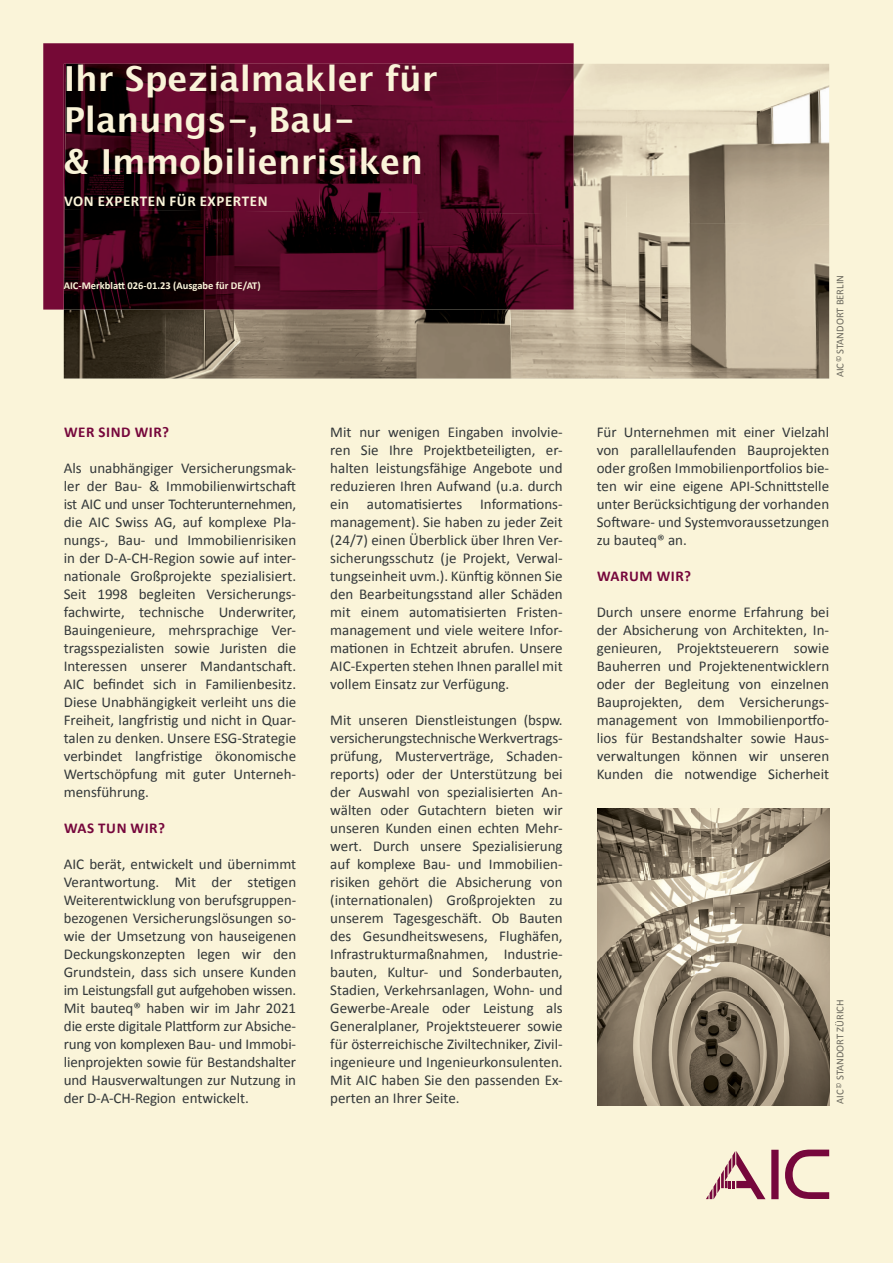
<style>
.page{position:relative;width:893px;height:1263px;background:#faf4d9}
.page>*{position:absolute;margin:0;border:0;box-sizing:border-box;transform-origin:0 0}
.t1{font:700 34.5px/41.4px "Lucida Grande";color:#faf4d9}
.t2{font:15px/18px "Calibri";color:#323739;text-align:justify}
.t3{font:700 15px "Calibri";letter-spacing:.04em;color:#76073c}
.t4{font:700 15px "Calibri";letter-spacing:.04em;color:#faf4d9}
.t5{font:700 10.5px "Calibri";color:#faf4d9}
.t6{font:10.5px "Calibri";color:#6b695e}
</style>
<div class="page">
<svg style="left:771px;top:1150px;width:8px;height:49px"></svg>
<svg style="left:785px;top:1149px;width:44px;height:50px"></svg>
<svg style="left:706px;top:1151px;width:59px;height:48px"></svg>
<img style="left:628px;top:64px;width:201px;height:158px">
<img style="left:524px;top:64px;width:104px;height:314px">
<img style="left:625px;top:222px;width:204px;height:156px">
<img style="left:64px;top:310px;width:460px;height:68px">
<svg style="left:43px;top:43px;width:531px;height:267px;fill:#750936"></svg>
<svg style="left:64px;top:64px;width:1px;height:145px"></svg>
<img style="left:321px;top:64px;width:253px;height:147px">
<img style="left:65px;top:64px;width:256px;height:147px">
<img style="left:218px;top:211px;width:356px;height:99px">
<img style="left:64px;top:209px;width:154px;height:101px">
<img style="left:597px;top:808px;width:232px;height:298px">
<h1 class="t1" style="left:64px;top:58px;width:375px">Ihr Spezialmakler für<br>Planungs-, Bau-<br>&amp; Immobilienrisiken</h1>
<p class="t4" style="left:64px;top:192px;width:205px">VON EXPERTEN FÜR EXPERTEN</p>
<p class="t5" style="left:64px;top:279px;width:198px">AIC-Merkblatt 026-01.23 (Ausgabe für DE/AT)</p>
<p class="t3" style="left:64px;top:423px;width:107px">WER SIND WIR?</p>
<p class="t2" style="left:64px;top:459px;width:234px">Als unabhängiger Versicherungsmak&shy;ler der Bau- &amp; Immobilienwirtschaft ist AIC und unser Tochterunternehmen, die AIC Swiss AG, auf komplexe Pla&shy;nungs-, Bau- und Immobilienrisiken in der D-A-CH-Region sowie auf inter&shy;nationale Großprojekte spezialisiert.<br>Seit 1998 begleiten Versicherungs&shy;fachwirte, technische Underwriter, Bau ingenieure, mehrsprachige Ver&shy;tragsspezialisten sowie Juristen die Interessen unserer Mandantschaft.<br>AIC befindet sich in Familienbesitz.<br>Diese Unabhängigkeit verleiht uns die Freiheit, langfristig und nicht in Quar&shy;talen zu denken. Unsere ESG-Strategie verbindet langfristige ökonomische Wertschöpfung mit guter Unterneh&shy;mensführung.</p>
<p class="t3" style="left:64px;top:819px;width:102px">WAS TUN WIR?</p>
<p class="t2" style="left:64px;top:855px;width:234px">AIC berät, entwickelt und übernimmt Verantwortung. Mit der stetigen Weiterentwicklung von berufsgruppen&shy;bezogenen Versicherungslösungen so&shy;wie der Umsetzung von hauseigenen Deckungskonzepten legen wir den Grundstein, dass sich unsere Kunden im Leistungsfall gut aufgehoben wissen.<br>Mit bauteq® haben wir im Jahr 2021 die erste digitale Plattform zur Absiche&shy;rung von komplexen Bau- und Immobi&shy;lienprojekten sowie für Bestandshalter und Hausverwaltungen zur Nutzung in der D-A-CH-Region entwickelt.</p>
<p class="t2" style="left:330px;top:423px;width:234px">Mit nur wenigen Eingaben involvie&shy;ren Sie Ihre Projektbeteiligten, er&shy;halten leistungsfähige Angebote und reduzieren Ihren Aufwand (u.a. durch ein automatisiertes Informations&shy;management). Sie haben zu jeder Zeit (24/7) einen Überblick über Ihren Ver&shy;sicherungsschutz (je Projekt, Verwal&shy;tungseinheit uvm.). Künftig können Sie den Bearbeitungsstand aller Schäden mit einem automatisierten Fristen&shy;management und viele weitere Infor&shy;mationen in Echtzeit abrufen. Unsere AIC-Experten stehen Ihnen parallel mit vollem Einsatz zur Verfügung.</p>
<p class="t2" style="left:330px;top:711px;width:234px">Mit unseren Dienstleistungen (bspw. versicherungstechnische Werkvertrags - prüfung, Musterverträge, Schaden&shy;reports) oder der Unterstützung bei der Auswahl von spezialisierten An&shy;wälten oder Gutachtern bieten wir unseren Kunden einen echten Mehr&shy;wert. Durch unsere Spezialisierung auf komplexe Bau- und Immobilien&shy;risiken gehört die Absicherung von (internationalen) Großprojekten zu unserem Tagesgeschäft. Ob Bauten des Gesundheitswesens, Flughäfen, Infrastrukturmaßnahmen, Industrie&shy;bauten, Kultur- und Sonderbauten, Stadien, Verkehrsanlagen, Wohn- und Gewerbe-Areale oder Leistung als Generalplaner, Projektsteuerer sowie für österreichische Ziviltechniker, Zivil&shy;ingenieure und Ingenieurkonsulenten.<br>Mit AIC haben Sie den passenden Ex&shy;perten an Ihrer Seite.</p>
<p class="t6" style="left:833px;top:377px;width:104px;rotate:-90deg">AIC <sup>©</sup> STANDORT BERLIN</p>
<p class="t2" style="left:597px;top:423px;width:234px">Für Unternehmen mit einer Vielzahl von parallellaufenden Bauprojekten oder großen Immobilienportfolios bie&shy;ten wir eine eigene API-Schnittstelle unter Berücksichtigung der vorhanden Software- und Systemvoraussetzungen zu bauteq® an.</p>
<p class="t3" style="left:597px;top:567px;width:96px">WARUM WIR?</p>
<p class="t2" style="left:597px;top:603px;width:234px">Durch unsere enorme Erfahrung bei der Absicherung von Architekten, In&shy;genieuren, Projektsteuerern sowie Bauherren und Projektenentwicklern oder der Begleitung von einzelnen Bauprojekten, dem Versicherungs&shy;management von Immobilienportfo&shy;lios für Bestandshalter sowie Haus&shy;verwaltungen können wir unseren Kunden die notwendige Sicherheit</p>
<p class="t6" style="left:833px;top:1103px;width:106px;rotate:-90deg">AIC <sup>©</sup> STANDORT ZÜRICH</p>
</div>
